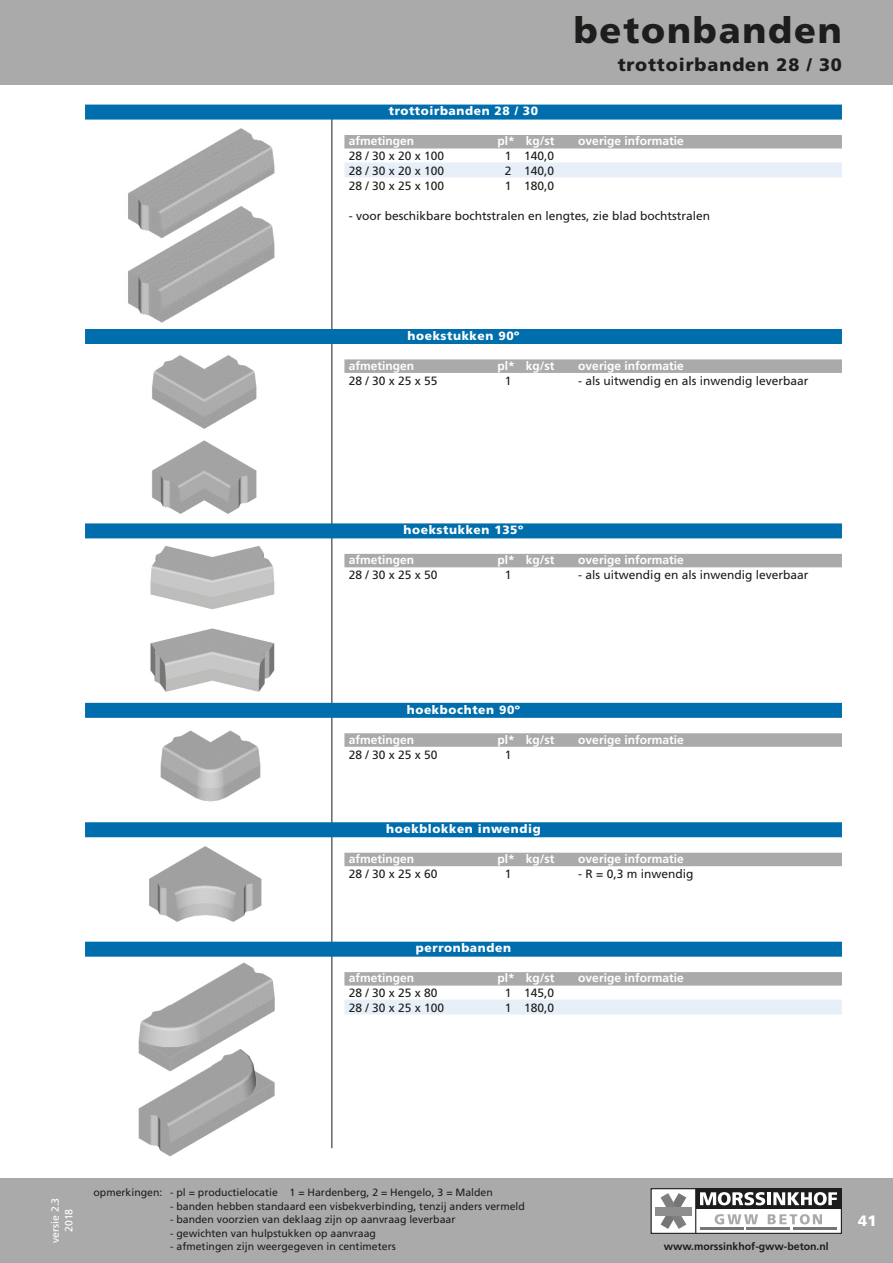
<style>
.page{position:relative;width:893px;height:1263px;background:#fff}
.page>*{position:absolute;margin:0;border:0;box-sizing:border-box;transform-origin:0 0}
.kop_hoofdstuk_rl{font:900 36px "Frutiger LT Std";letter-spacing:.05em;color:#1d1d1b}
.subtitel{font:900 18px "Frutiger LT Std";letter-spacing:.05em;color:#1d1d1b}
.t1{font:900 15px "Frutiger LT Std";color:#fff}
.pt_2_regel_1{font:12px "Frutiger LT Std";color:#1d1d1b}
.kopregel_3{font:700 12px "Frutiger LT Std";color:#fff}
.productregel_1{font:900 12px "Frutiger LT Std";letter-spacing:.05em;color:#fff}
.pt_2_regel_2{font:12px "Frutiger LT Std";color:#1d1d1b}
.opmerkingen_7_9{font:10.5px "Frutiger LT Std";color:#1d1d1b}
.opmerkingen_7_9-2{font:700 10.5px "Frutiger LT Std";color:#1d1d1b}
.opmerkingen_7_9-3{font:10.5px "Frutiger LT Std";color:#fff}
</style>
<div class="page">
<div style="left:0;top:1178px;width:893px;height:85px;background:#aaa"></div>
<div style="left:0;top:0;width:893px;height:85px;background:#aaa"></div>
<hr style="left:332px;top:106px;width:1px;height:1042px;background:#1d1d1b">
<img style="left:138px;top:962px;width:137px;height:195px">
<img style="left:160px;top:730px;width:101px;height:72px">
<img style="left:150px;top:545px;width:125px;height:147px">
<img style="left:152px;top:355px;width:105px;height:159px">
<img style="left:128px;top:128px;width:147px;height:195px">
<img style="left:149px;top:846px;width:113px;height:76px">
<div style="left:85px;top:105px;width:757px;height:15px;background:#006eac"></div>
<div style="left:344px;top:135px;width:498px;height:13px;background:#aaa"></div>
<div style="left:344px;top:162px;width:498px;height:15px;background:#e7eff8"></div>
<div style="left:85px;top:329px;width:757px;height:15px;background:#006eac"></div>
<div style="left:344px;top:359px;width:498px;height:14px;background:#aaa"></div>
<div style="left:85px;top:523px;width:757px;height:15px;background:#006eac"></div>
<div style="left:344px;top:554px;width:498px;height:13px;background:#aaa"></div>
<div style="left:85px;top:703px;width:757px;height:15px;background:#006eac"></div>
<div style="left:344px;top:733px;width:498px;height:14px;background:#aaa"></div>
<div style="left:85px;top:822px;width:757px;height:15px;background:#006eac"></div>
<div style="left:344px;top:853px;width:498px;height:13px;background:#aaa"></div>
<div style="left:85px;top:942px;width:757px;height:15px;background:#006eac"></div>
<div style="left:344px;top:972px;width:498px;height:13px;background:#aaa"></div>
<div style="left:344px;top:999px;width:498px;height:15px;background:#e7eff8"></div>
<div style="left:651px;top:1189px;width:190px;height:44px;background:#fff"></div>
<div style="left:651px;top:1188px;width:191px;height:46px;border:1px solid #1d1d1b"></div>
<div style="left:696px;top:1189px;width:145px;height:20px;background:#1d1d1b"></div>
<svg style="left:700px;top:1192px;width:65px;height:13px"></svg>
<hr style="left:767px;top:1192px;width:4px;height:13px;background:#fff">
<svg style="left:773px;top:1192px;width:64px;height:13px"></svg>
<hr style="left:695px;top:1189px;width:1px;height:44px;background:#1d1d1b">
<hr style="left:700px;top:1227px;width:43px;height:3px;background:#767675">
<hr style="left:747px;top:1227px;width:43px;height:3px;background:#767675">
<hr style="left:794px;top:1227px;width:43px;height:3px;background:#767675">
<svg style="left:715px;top:1214px;width:43px;height:10px"></svg>
<svg style="left:768px;top:1214px;width:54px;height:10px"></svg>
<svg style="left:661px;top:1193px;width:25px;height:36px"></svg>
<div style="left:655px;top:1206px;width:37px;height:9px;background:#8e8d8d"></div>
<p class="kop_hoofdstuk_rl" style="left:574px;top:9px;width:270px">betonbanden</p>
<p class="subtitel" style="left:618px;top:54px;width:226px">trottoirbanden 28 / 30</p>
<p class="productregel_1" style="left:389px;top:104px;width:151px">trottoirbanden 28 / 30</p>
<p class="kopregel_3" style="left:349px;top:134px;width:67px">afmetingen</p>
<p class="kopregel_3" style="left:497px;top:134px;width:59px">pl* kg/st</p>
<p class="kopregel_3" style="left:578px;top:134px;width:107px">overige informatie</p>
<p class="pt_2_regel_1" style="left:349px;top:149px;width:97px">28 / 30 x 20 x 100</p>
<p class="pt_2_regel_1" style="left:505px;top:149px;width:51px">1 140,0</p>
<p class="pt_2_regel_2" style="left:349px;top:164px;width:97px">28 / 30 x 20 x 100</p>
<p class="pt_2_regel_2" style="left:505px;top:164px;width:51px">2 140,0</p>
<p class="pt_2_regel_1" style="left:349px;top:179px;width:97px">28 / 30 x 25 x 100</p>
<p class="pt_2_regel_1" style="left:505px;top:179px;width:51px">1 180,0</p>
<p class="pt_2_regel_1" style="left:349px;top:209px;width:363px">- voor beschikbare bochtstralen en lengtes, zie blad bochtstralen</p>
<p class="productregel_1" style="left:407px;top:328px;width:113px">hoekstukken 90º</p>
<p class="kopregel_3" style="left:349px;top:358px;width:67px">afmetingen</p>
<p class="kopregel_3" style="left:497px;top:358px;width:59px">pl* kg/st</p>
<p class="kopregel_3" style="left:578px;top:358px;width:107px">overige informatie</p>
<p class="pt_2_regel_1" style="left:349px;top:373px;width:90px">28 / 30 x 25 x 55</p>
<p class="pt_2_regel_1" style="left:505px;top:373px;width:8px">1</p>
<p class="pt_2_regel_1" style="left:578px;top:373px;width:232px">- als uitwendig en als inwendig leverbaar</p>
<p class="productregel_1" style="left:404px;top:523px;width:121px">hoekstukken 135º</p>
<p class="kopregel_3" style="left:349px;top:553px;width:67px">afmetingen</p>
<p class="kopregel_3" style="left:497px;top:553px;width:59px">pl* kg/st</p>
<p class="kopregel_3" style="left:578px;top:553px;width:107px">overige informatie</p>
<p class="pt_2_regel_1" style="left:349px;top:568px;width:90px">28 / 30 x 25 x 50</p>
<p class="pt_2_regel_1" style="left:505px;top:568px;width:8px">1</p>
<p class="pt_2_regel_1" style="left:578px;top:568px;width:232px">- als uitwendig en als inwendig leverbaar</p>
<p class="productregel_1" style="left:407px;top:702px;width:115px">hoekbochten 90º</p>
<p class="kopregel_3" style="left:349px;top:732px;width:67px">afmetingen</p>
<p class="kopregel_3" style="left:497px;top:732px;width:59px">pl* kg/st</p>
<p class="kopregel_3" style="left:578px;top:732px;width:107px">overige informatie</p>
<p class="pt_2_regel_1" style="left:349px;top:747px;width:90px">28 / 30 x 25 x 50</p>
<p class="pt_2_regel_1" style="left:505px;top:747px;width:8px">1</p>
<p class="productregel_1" style="left:386px;top:821px;width:156px">hoekblokken inwendig</p>
<p class="kopregel_3" style="left:349px;top:852px;width:67px">afmetingen</p>
<p class="kopregel_3" style="left:497px;top:852px;width:59px">pl* kg/st</p>
<p class="kopregel_3" style="left:578px;top:852px;width:107px">overige informatie</p>
<p class="pt_2_regel_1" style="left:349px;top:867px;width:90px">28 / 30 x 25 x 60</p>
<p class="pt_2_regel_1" style="left:505px;top:867px;width:8px">1</p>
<p class="pt_2_regel_1" style="left:578px;top:867px;width:117px">- R = 0,3 m inwendig</p>
<p class="productregel_1" style="left:416px;top:941px;width:97px">perronbanden</p>
<p class="kopregel_3" style="left:349px;top:971px;width:67px">afmetingen</p>
<p class="kopregel_3" style="left:497px;top:971px;width:59px">pl* kg/st</p>
<p class="kopregel_3" style="left:578px;top:971px;width:107px">overige informatie</p>
<p class="pt_2_regel_1" style="left:349px;top:986px;width:90px">28 / 30 x 25 x 80</p>
<p class="pt_2_regel_1" style="left:505px;top:986px;width:51px">1 145,0</p>
<p class="pt_2_regel_2" style="left:349px;top:1001px;width:97px">28 / 30 x 25 x 100</p>
<p class="pt_2_regel_2" style="left:505px;top:1001px;width:51px">1 180,0</p>
<p class="opmerkingen_7_9-3" style="left:49px;top:1243px;width:47px;rotate:-90deg">versie 2.3</p>
<p class="opmerkingen_7_9-3" style="left:63px;top:1232px;width:25px;rotate:-90deg">2018</p>
<p class="opmerkingen_7_9" style="left:94px;top:1186px;width:401px">opmerkingen: - pl = productielocatie 1 = Hardenberg, 2 = Hengelo, 3 = Malden</p>
<p class="opmerkingen_7_9" style="left:170px;top:1200px;width:356px">- banden hebben standaard een visbekverbinding, tenzij anders vermeld</p>
<p class="opmerkingen_7_9" style="left:170px;top:1213px;width:287px">- banden voorzien van deklaag zijn op aanvraag leverbaar</p>
<p class="opmerkingen_7_9" style="left:170px;top:1227px;width:207px">- gewichten van hulpstukken op aanvraag</p>
<p class="opmerkingen_7_9" style="left:170px;top:1240px;width:227px">- afmetingen zijn weergegeven in centimeters</p>
<p class="opmerkingen_7_9-2" style="left:664px;top:1240px;width:167px">www.morssinkhof-gww-beton.nl</p>
<p class="t1" style="left:858px;top:1212px;width:20px">41</p>
</div>
